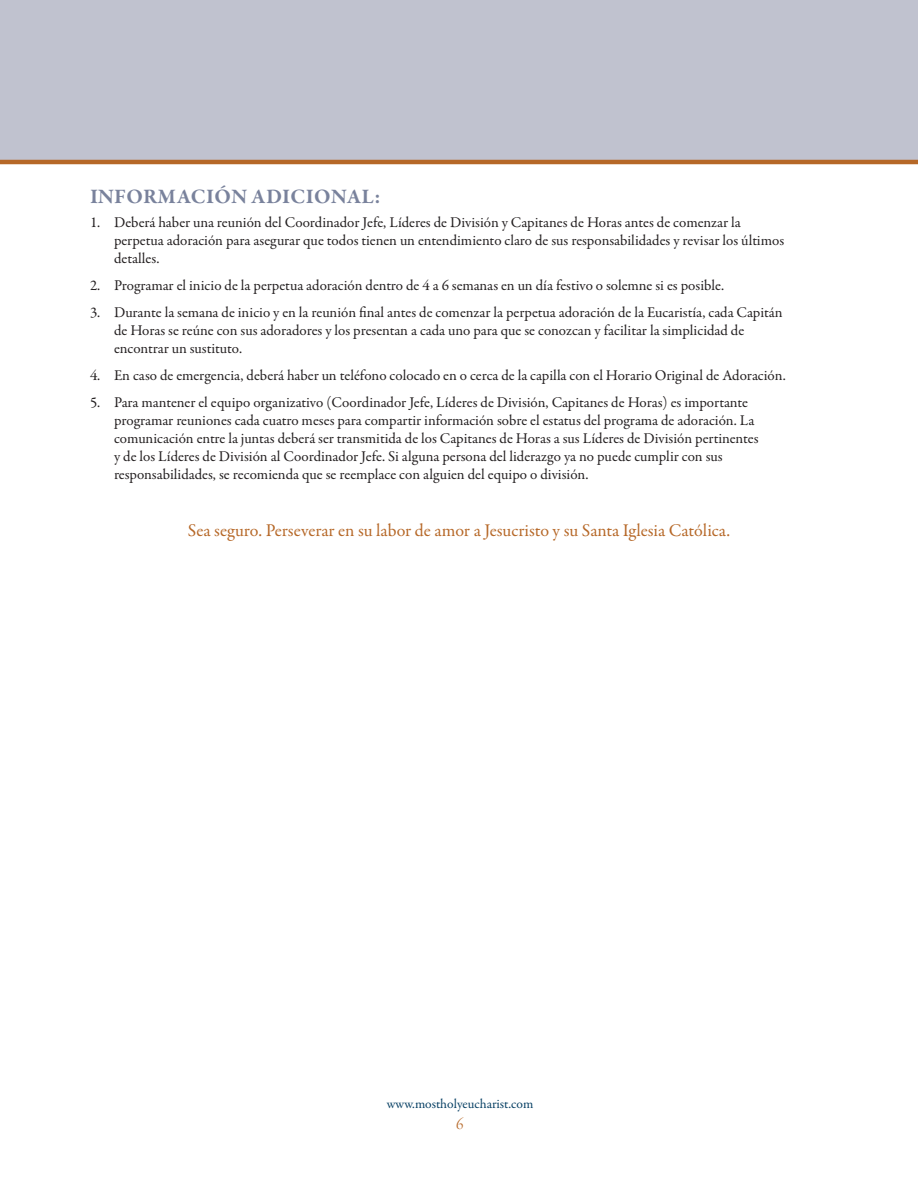
<style>
.page{position:relative;width:918px;height:1188px;background:#fff}
.page>*{position:absolute;margin:0;border:0;box-sizing:border-box;transform-origin:0 0}
.t1{font:700 21px "Garamond Premr Pro";letter-spacing:.01em;color:#79829c}
.t2{font:18px "Garamond Premr Pro";letter-spacing:-.005em;color:#b66828}
.t3{font:18px "Garamond Premr Pro Lt Disp";color:#b66828}
.t4{font:15px/18px "Garamond Premr Pro";color:#231f20}
.t5{font:13.5px "Garamond Premr Pro";color:#063f63}
</style>
<div class="page">
<div style="left:0;top:0;width:918px;height:164px;background:#c0c2cf"></div>
<h1 class="t1" style="left:90px;top:184px;width:292px">INFORMACIÓN ADICIONAL:</h1>
<p class="t4" style="left:114px;top:214px;width:672px;text-indent:-24px">1. Deberá haber una reunión del Coordinador Jefe, Líderes de División y Capitanes de Horas antes de comenzar la perpetua adoración para asegurar que todos tienen un entendimiento claro de sus responsabilidades y revisar los últimos detalles.</p>
<p class="t4" style="left:90px;top:277px;width:636px">2. Programar el inicio de la perpetua adoración dentro de 4 a 6 semanas en un día festivo o solemne si es posible.</p>
<p class="t4" style="left:114px;top:304px;width:670px;text-indent:-24px">3. Durante la semana de inicio y en la reunión final antes de comenzar la perpetua adoración de la Eucaristía, cada Capitán de Horas se reúne con sus adoradores y los presentan a cada uno para que se conozcan y facilitar la simplicidad de encontrar un sustituto.</p>
<p class="t4" style="left:90px;top:367px;width:697px">4. En caso de emergencia, deberá haber un teléfono colocado en o cerca de la capilla con el Horario Original de Adoración.</p>
<p class="t4" style="left:114px;top:394px;width:646px;text-indent:-24px">5. Para mantener el equipo organizativo (Coordinador Jefe, Líderes de División, Capitanes de Horas) es importante programar reuniones cada cuatro meses para compartir información sobre el estatus del programa de adoración. La comunicación entre la juntas deberá ser transmitida de los Capitanes de Horas a sus Líderes de División pertinentes y de los Líderes de División al Coordinador Jefe. Si alguna persona del liderazgo ya no puede cumplir con sus responsabilidades, se recomienda que se reemplace con alguien del equipo o división.</p>
<p class="t2" style="left:188px;top:519px;width:544px">Sea seguro. Perseverar en su labor de amor a Jesucristo y su Santa Iglesia Católica.</p>
<p class="t5" style="left:387px;top:1095px;width:148px">www.mostholyeucharist.com</p>
<p class="t3" style="left:456px;top:1114px;width:9px">6</p>
</div>
